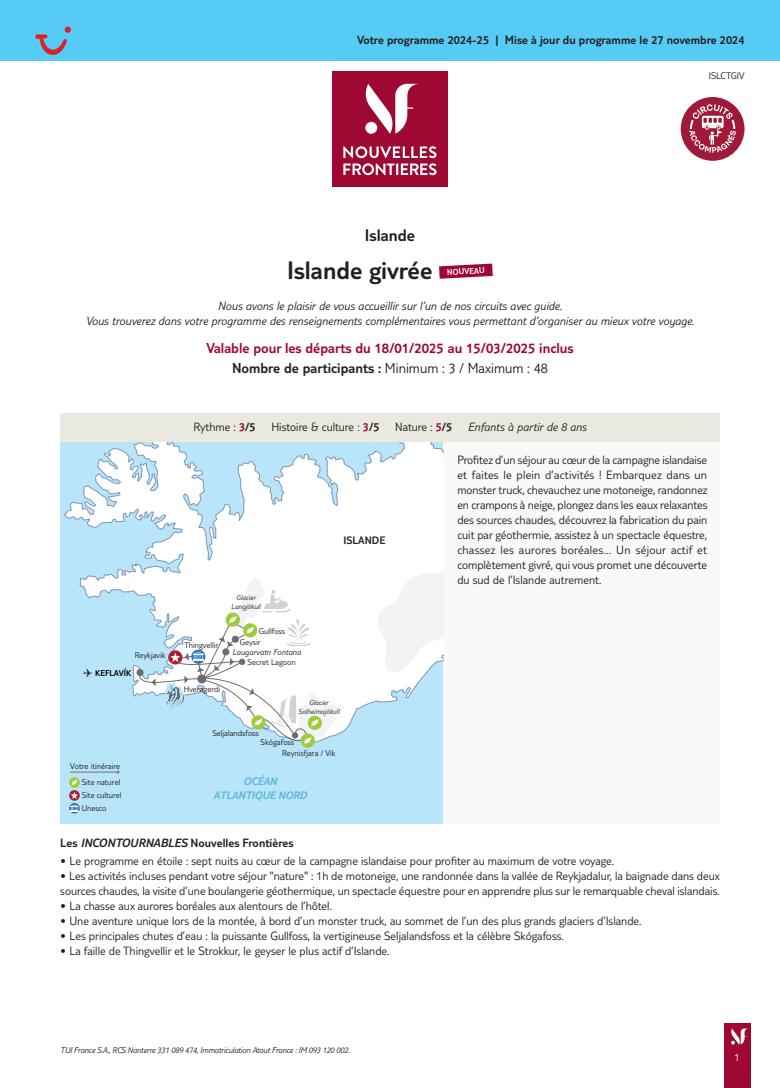
<style>
.page{position:relative;width:780px;height:1088px;background:#fff}
.page>*{position:absolute;margin:0;border:0;box-sizing:border-box;transform-origin:0 0}
.t1{font:300 26.25px "TUI Type";color:#231f20}
.t2{font:300 17.5px "TUI Type";color:#231f20}
.t3{font:300 15px/19.8px "TUI Type";color:#9e0832;text-align:center}
.t4{font:300 12.5px/15px "TUI Type";color:#231f20;text-align:justify}
.t5{font:italic 300 12.5px/15px "TUI Type";color:#231f20;text-align:center}
.t6{font:300 12.5px "TUI Type";color:#231f20}
.t7{font:italic 300 11.25px/13.5px "TUI Type";color:#59b6d5;text-align:center}
.t8{font:300 11.25px "TUI Type";color:#231f20}
.t9{font:300 11.25px "TUI Type";color:#fff}
.t10{font:300 10px "TUI Type";color:#231f20}
.t11{font:300 8.75px/16.9px "TUI Type";color:#231f20;text-align:right}
.t12{font:italic 300 8.75px "TUI Type";letter-spacing:-.02em;color:#231f20}
.t13{font:italic 300 8.75px "TUI Type";color:#231f20}
.t14{font:300 8.75px "TUI Type";color:#000001}
.t15{font:300 8.75px "TUI Type";color:#fff}
.t16{font:italic 300 7.5px/9px "TUI Type";color:#231f20;text-align:center}
.s1{color:#231f20}
.s2{color:#9e0832}
.s3{font-style:inherit}
.s4{font-style:italic}
</style>
<div class="page">
<div style="left:724px;top:1023px;width:26px;height:65px;background:#9e0832"></div>
<svg style="left:731px;top:1028px;width:17px;height:16px"></svg>
<div style="left:60px;top:441px;width:659px;height:383px;background:#f9f9f7"></div>
<div style="left:0;top:0;width:780px;height:60px;background:#56cbf5"></div>
<div style="left:332px;top:72px;width:115px;height:115px;background:#9e0832"></div>
<svg style="left:343px;top:146px;width:93px;height:29px"></svg>
<svg style="left:365px;top:84px;width:52px;height:50px"></svg>
<svg style="left:439px;top:264px;width:54px;height:15px"></svg>
<div style="left:60px;top:441px;width:383px;height:383px;background:#b9e5fa"></div>
<svg style="left:64px;top:447px;width:379px;height:284px"></svg>
<svg style="left:370px;top:549px;width:73px;height:123px;background:#f7f8f9"></svg>
<svg style="left:60px;top:441px;width:383px;height:6px"></svg>
<hr style="left:70px;top:771px;width:48px;height:1px;background:#6c6d70">
<svg style="left:69px;top:777px;width:11px;height:11px"></svg>
<svg style="left:72px;top:779px;width:5px;height:6px"></svg>
<svg style="left:69px;top:790px;width:11px;height:11px"></svg>
<svg style="left:71px;top:792px;width:7px;height:7px"></svg>
<svg style="left:69px;top:803px;width:11px;height:10px"></svg>
<svg style="left:70px;top:805px;width:8px;height:7px"></svg>
<svg style="left:134px;top:575px;width:211px;height:172px"></svg>
<div style="left:60px;top:413px;width:659px;height:28px;background:#e9e9e0"></div>
<svg style="left:35px;top:27px;width:36px;height:28px"></svg>
<div style="left:680px;top:97px;width:64px;height:64px;background:#9e1a38;border-radius:50%"></div>
<svg style="left:689px;top:104px;width:47px;height:49px"></svg>
<p class="t6" style="left:357px;top:33px;width:389px">Votre programme 2024-25 | Mise à jour du programme le 27 novembre 2024</p>
<p class="t10" style="left:708px;top:70px;width:37px">ISLCTGIV</p>
<h2 class="t2" style="left:365px;top:225px;width:52px">Islande</h2>
<h1 class="t1" style="left:287px;top:255px;width:147px">Islande givrée</h1>
<p class="t15" style="left:447px;top:267px;width:39px;rotate:-3deg">NOUVEAU</p>
<p class="t5" style="left:86px;top:298px;width:610px">Nous avons le plaisir de vous accueillir sur l’un de nos circuits avec guide.<br>Vous trouverez dans votre programme des renseignements complémentaires vous permettant d’organiser au mieux votre voyage.</p>
<p class="t3" style="left:206px;top:338px;width:368px">Valable pour les départs du 18/01/2025 au 15/03/2025 inclus<br><span class="s1">Nombre de participants :</span> <span class="s1">Minimum : 3 / Maximum : 48</span></p>
<p class="t4" style="left:193px;top:419px;width:64px">Rythme : <span class="s2">3</span><span class="s3">/5</span></p>
<p class="t4" style="left:271px;top:419px;width:182px">Histoire &amp; culture : <span class="s2">3</span><span class="s3">/5</span> Nature : <span class="s2">5</span><span class="s3">/5</span></p>
<p class="t5" style="left:468px;top:419px;width:120px">Enfants à partir de 8 ans</p>
<p class="t8" style="left:343px;top:533px;width:43px">ISLANDE</p>
<p class="t11" style="left:135px;top:646px;width:32px">Reykjavik</p>
<p class="t14" style="left:84px;top:668px;width:49px"><span class="s1">✈</span> KEFLAVÍK</p>
<p class="t11" style="left:70px;top:757px;width:52px">Votre itinéraire<br>Site naturel</p>
<p class="t11" style="left:82px;top:789px;width:41px;line-height:12.9px;text-align:left">Site culturel<br>Unesco</p>
<p class="t16" style="left:231px;top:593px;width:31px">Glacier<br>Langjökull</p>
<p class="t11" style="left:259px;top:622px;width:28px">Gullfoss</p>
<p class="t11" style="left:184px;top:636px;width:35px">Thingvellir</p>
<p class="t11" style="left:240px;top:634px;width:22px">Geysir</p>
<p class="t13" style="left:232px;top:647px;width:70px">Laugarvatn Fontana</p>
<p class="t11" style="left:184px;top:681px;width:38px">Hveragerdi</p>
<p class="t11" style="left:248px;top:653px;width:50px">Secret Lagoon</p>
<p class="t16" style="left:298px;top:697px;width:43px">Glacier<br>Solheimajökull</p>
<p class="t11" style="left:212px;top:724px;width:48px">Seljalandsfoss</p>
<p class="t11" style="left:260px;top:734px;width:35px">Skógafoss</p>
<p class="t11" style="left:282px;top:744px;width:55px">Reynisfjara / Vik</p>
<p class="t7" style="left:213px;top:774px;width:95px">OCÉAN<br>ATLANTIQUE NORD</p>
<p class="t4" style="left:457px;top:452px;width:251px">Profitez d’un séjour au cœur de la campagne islandaise et faites le plein d’activités ! Embarquez dans un monster truck, chevauchez une motoneige, randonnez en crampons à neige, plongez dans les eaux relaxantes des sources chaudes, découvrez la fabrication du pain cuit par géothermie, assistez à un spectacle équestre, chassez les aurores boréales... Un séjour actif et complètement givré, qui vous promet une découverte du sud de l’Islande autrement.</p>
<p class="t6" style="left:60px;top:835px;width:235px">Les <span class="s4">INCONTOURNABLES</span> Nouvelles Frontières</p>
<p class="t4" style="left:60px;top:853px;width:555px">• Le programme en étoile : sept nuits au cœur de la campagne islandaise pour profiter au maximum de votre voyage.</p>
<p class="t4" style="left:60px;top:868px;width:661px">• Les activités incluses pendant votre séjour "nature" : 1h de motoneige, une randonnée dans la vallée de Reykjadalur, la baignade dans deux sources chaudes, la visite d’une boulangerie géothermique, un spectacle équestre pour en apprendre plus sur le remarquable cheval islandais.</p>
<p class="t4" style="left:60px;top:898px;width:273px">• La chasse aux aurores boréales aux alentours de l’hôtel.</p>
<p class="t4" style="left:60px;top:913px;width:582px">• Une aventure unique lors de la montée, à bord d’un monster truck, au sommet de l’un des plus grands glaciers d’Islande.</p>
<p class="t4" style="left:60px;top:928px;width:505px">• Les principales chutes d’eau : la puissante Gullfoss, la vertigineuse Seljalandsfoss et la célèbre Skógafoss.</p>
<p class="t4" style="left:60px;top:943px;width:331px">• La faille de Thingvellir et le Strokkur, le geyser le plus actif d’Islande.</p>
<p class="t12" style="left:60px;top:1045px;width:291px">TUI France S.A., RCS Nanterre 331 089 474, Immatriculation Atout France : IM 093 120 002.</p>
<p class="t9" style="left:734px;top:1050px;width:7px">1</p>
</div>
